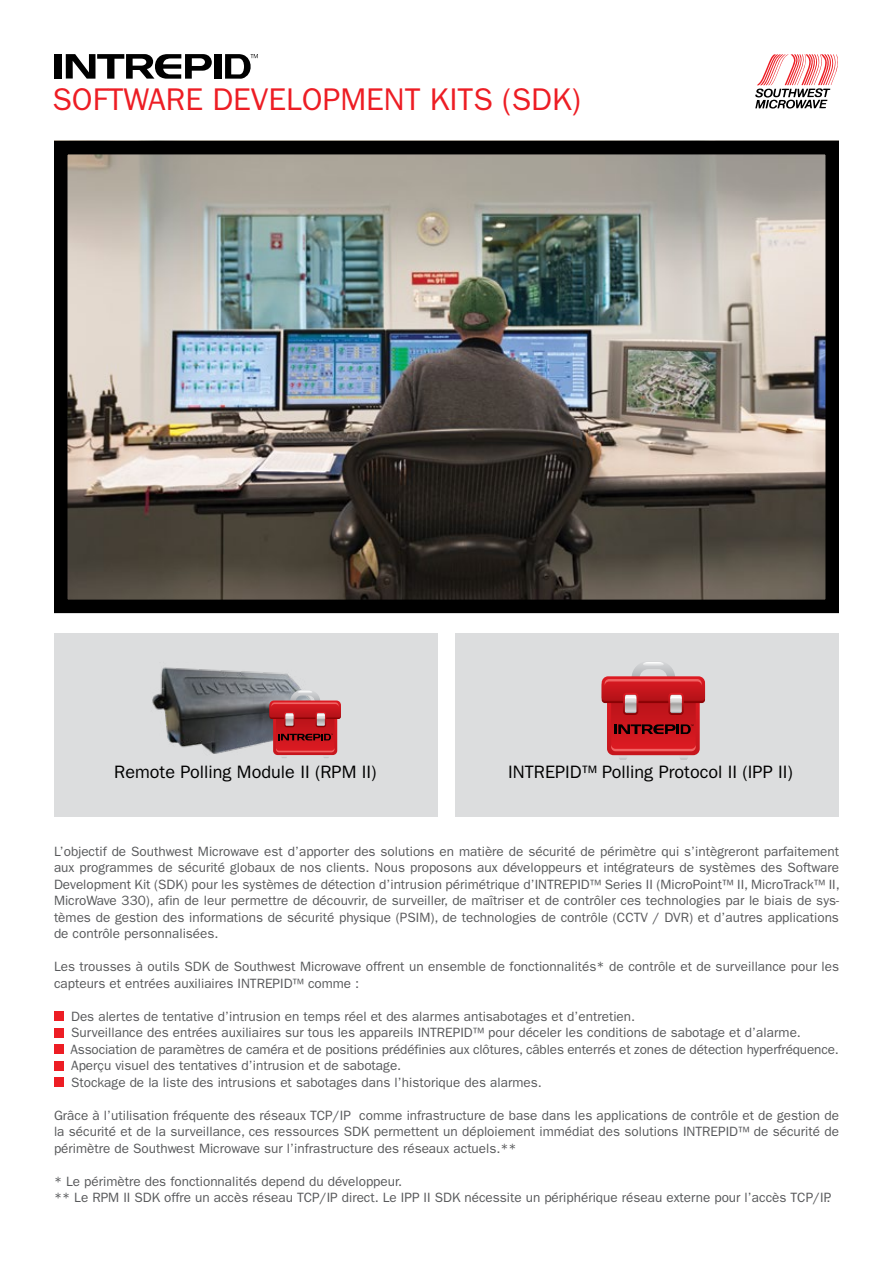
<style>
.page{position:relative;width:893px;height:1263px;background:#fff}
.page>*{position:absolute;margin:0;border:0;box-sizing:border-box;transform-origin:0 0}
.t1{font:31.5px "ITC Franklin Gothic Std";color:#ed1d24}
.t2{font:18px "ITC Franklin Gothic Std";color:#000}
.t3{font:13.5px/16.5px "ITC Franklin Gothic Std";color:#58595b}
</style>
<div class="page">
<img style="left:69px;top:156px;width:755px;height:442px">
<div style="left:54px;top:141px;width:785px;height:472px;border:14px solid #000"></div>
<svg style="left:755px;top:54px;width:83px;height:55px"></svg>
<div style="left:54px;top:54px;width:7px;height:25px;background:#000"></div>
<div style="left:214px;top:54px;width:7px;height:25px;background:#000"></div>
<svg style="left:66px;top:54px;width:146px;height:25px"></svg>
<svg style="left:225px;top:54px;width:33px;height:25px"></svg>
<div style="left:54px;top:1012px;width:9px;height:9px;background:#ed1d24"></div>
<div style="left:54px;top:1028px;width:9px;height:9px;background:#ed1d24"></div>
<div style="left:54px;top:1045px;width:9px;height:9px;background:#ed1d24"></div>
<div style="left:54px;top:1061px;width:9px;height:9px;background:#ed1d24"></div>
<div style="left:54px;top:1078px;width:9px;height:9px;background:#ed1d24"></div>
<div style="left:54px;top:633px;width:383px;height:183px;background:#dcddde"></div>
<img style="left:152px;top:667px;width:150px;height:87px">
<svg style="left:269px;top:690px;width:72px;height:68px;background:#bf4c51"></svg>
<div style="left:455px;top:633px;width:384px;height:183px;background:#dcddde"></div>
<svg style="left:602px;top:662px;width:103px;height:98px"></svg>
<h1 class="t1" style="left:52px;top:81px;width:530px">SOFTWARE DEVELOPMENT KITS (SDK)</h1>
<h2 class="t2" style="left:114px;top:761px;width:264px">Remote Polling Module II (RPM II)</h2>
<h2 class="t2" style="left:508px;top:761px;width:286px">INTREPID™ Polling Protocol II (IPP II)</h2>
<p class="t3" style="left:54px;top:843px;width:787px;text-align:justify">L’objectif de Southwest Microwave est d’apporter des solutions en matière de sécurité de périmètre qui s’intègreront parfaitement aux programmes de sécurité globaux de nos clients. Nous proposons aux développeurs et intégrateurs de systèmes des Software Development Kit (SDK) pour les systèmes de détection d’intrusion périmétrique d’INTREPID™ Series II (MicroPoint™ II, MicroTrack™ II, MicroWave 330), afin de leur permettre de découvrir, de surveiller, de maîtriser et de contrôler ces technologies par le biais de sys&shy;tèmes de gestion des informations de sécurité physique (PSIM), de technologies de contrôle (CCTV / DVR) et d’autres applications de contrôle personnalisées.</p>
<p class="t3" style="left:54px;top:958px;width:787px">Les trousses à outils SDK de Southwest Microwave offrent un ensemble de fonctionnalités* de contrôle et de surveillance pour les capteurs et entrées auxiliaires INTREPID™ comme :</p>
<p class="t3" style="left:70px;top:1008px;width:770px">Des alertes de tentative d’intrusion en temps réel et des alarmes antisabotages et d’entretien.<br>Surveillance des entrées auxiliaires sur tous les appareils INTREPID™ pour déceler les conditions de sabotage et d’alarme.<br>Association de paramètres de caméra et de positions prédéfinies aux clôtures, câbles enterrés et zones de détection hyperfréquence.<br>Aperçu visuel des tentatives d’intrusion et de sabotage.<br>Stockage de la liste des intrusions et sabotages dans l’historique des alarmes.</p>
<p class="t3" style="left:54px;top:1107px;width:786px;text-align:justify">Grâce à l’utilisation fréquente des réseaux TCP/IP comme infrastructure de base dans les applications de contrôle et de gestion de la sécurité et de la surveillance, ces ressources SDK permettent un déploiement immédiat des solutions INTREPID™ de sécurité de périmètre de Southwest Microwave sur l’infrastructure des réseaux actuels.**</p>
<p class="t3" style="left:54px;top:1173px;width:779px">* Le périmètre des fonctionnalités depend du développeur.<br>** Le RPM II SDK offre un accès réseau TCP/IP direct. Le IPP II SDK nécessite un périphérique réseau externe pour l’accès TCP/IP.</p>
</div>
